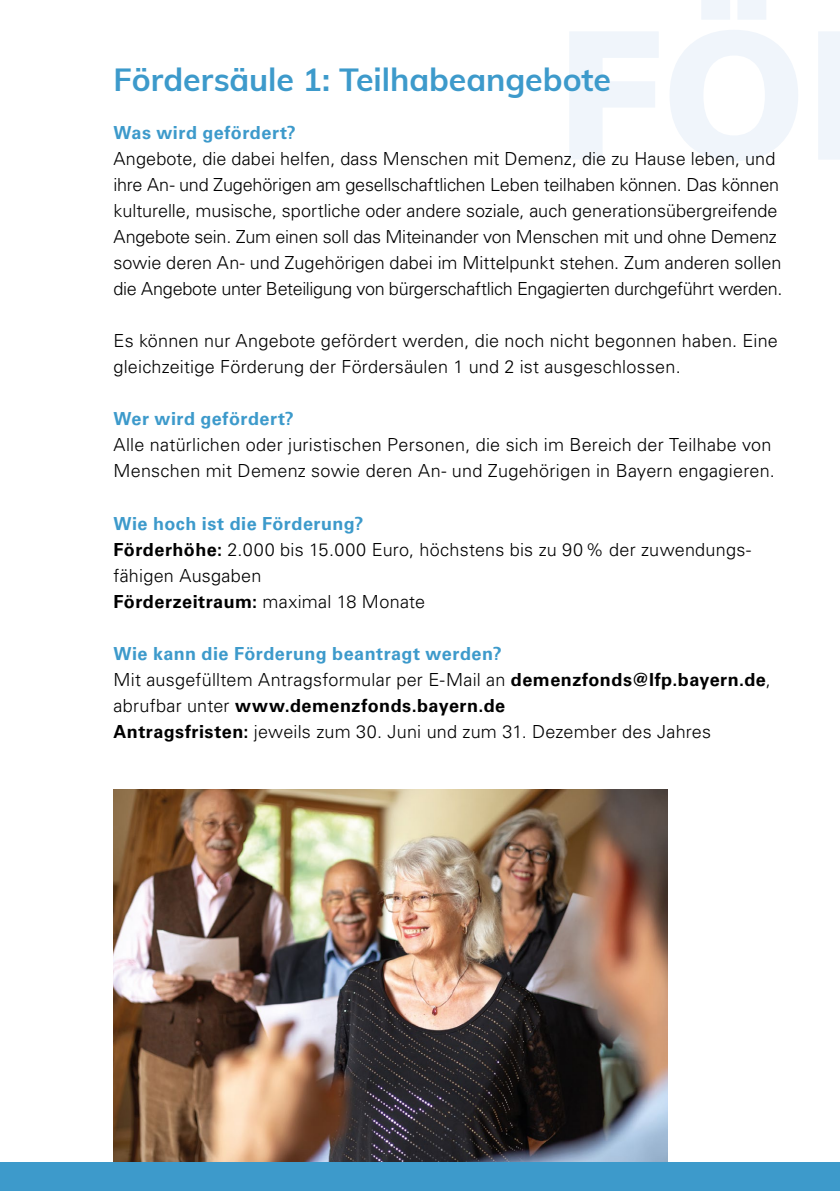
<style>
.page{position:relative;width:840px;height:1191px;background:#fff}
.page>*{position:absolute;margin:0;border:0;box-sizing:border-box;transform-origin:0 0}
.t1{font:700 32px "Muli";color:#3d9acb}
.t2{font:18px/26px "Univers LT 45 Lt";letter-spacing:.005em;color:#000}
.t3{font:18px "Univers LT 65 Bd";letter-spacing:.03em;color:#3d9acb}
.s1{font-family:"Univers LT 65 Bd"}
</style>
<div class="page">
<svg style="left:701px;top:0;width:64px;height:20px"></svg>
<div style="left:818px;top:32px;width:21px;height:127px;background:#f0f5fb"></div>
<svg style="left:670px;top:30px;width:127px;height:131px"></svg>
<svg style="left:569px;top:32px;width:89px;height:127px"></svg>
<img style="left:113px;top:789px;width:554px;height:373px">
<div style="left:0;top:1162px;width:839px;height:29px;background:#3d9acb"></div>
<h1 class="t1" style="left:113px;top:56px;width:499px">Fördersäule 1: Teilhabeangebote</h1>
<p class="t3" style="left:113px;top:123px;width:184px">Was wird gefördert?</p>
<p class="t2" style="left:113px;top:146px;width:670px">Angebote, die dabei helfen, dass Menschen mit Demenz, die zu Hause leben, und ihre An- und Zugehörigen am gesellschaftlichen Leben teilhaben können. Das können kulturelle, musische, sportliche oder andere soziale, auch generationsübergreifende Angebote sein. Zum einen soll das Miteinander von Menschen mit und ohne Demenz sowie deren An- und Zugehörigen dabei im Mittelpunkt stehen. Zum anderen sollen die Angebote unter Beteiligung von bürgerschaftlich Engagierten durchgeführt werden.</p>
<p class="t2" style="left:113px;top:328px;width:665px">Es können nur Angebote gefördert werden, die noch nicht begonnen haben. Eine gleichzeitige Förderung der Fördersäulen 1 und 2 ist ausgeschlossen.</p>
<p class="t3" style="left:113px;top:408px;width:182px">Wer wird gefördert?</p>
<p class="t2" style="left:113px;top:432px;width:662px">Alle natürlichen oder juristischen Personen, die sich im Bereich der Teilhabe von<br>Menschen mit Demenz sowie deren An- und Zugehörigen in Bayern engagieren.</p>
<p class="t3" style="left:113px;top:512px;width:251px">Wie hoch ist die Förderung?</p>
<p class="t2" style="left:113px;top:536px;width:638px"><span class="s1">Förderhöhe:</span> 2.000 bis 15.000 Euro, höchstens bis zu 90 % der zuwendungs&shy;fähigen Ausgaben<br><span class="s1">Förderzeitraum:</span> maximal 18 Monate</p>
<p class="t3" style="left:113px;top:642px;width:389px">Wie kann die Förderung beantragt werden?</p>
<p class="t2" style="left:113px;top:666px;width:658px">Mit ausgefülltem Antragsformular per E-Mail an <span class="s1">demenzfonds@lfp.bayern.de</span>, abrufbar unter <span class="s1">www.demenzfonds.bayern.de<br>Antragsfristen:</span> jeweils zum 30. Juni und zum 31. Dezember des Jahres</p>
</div>
